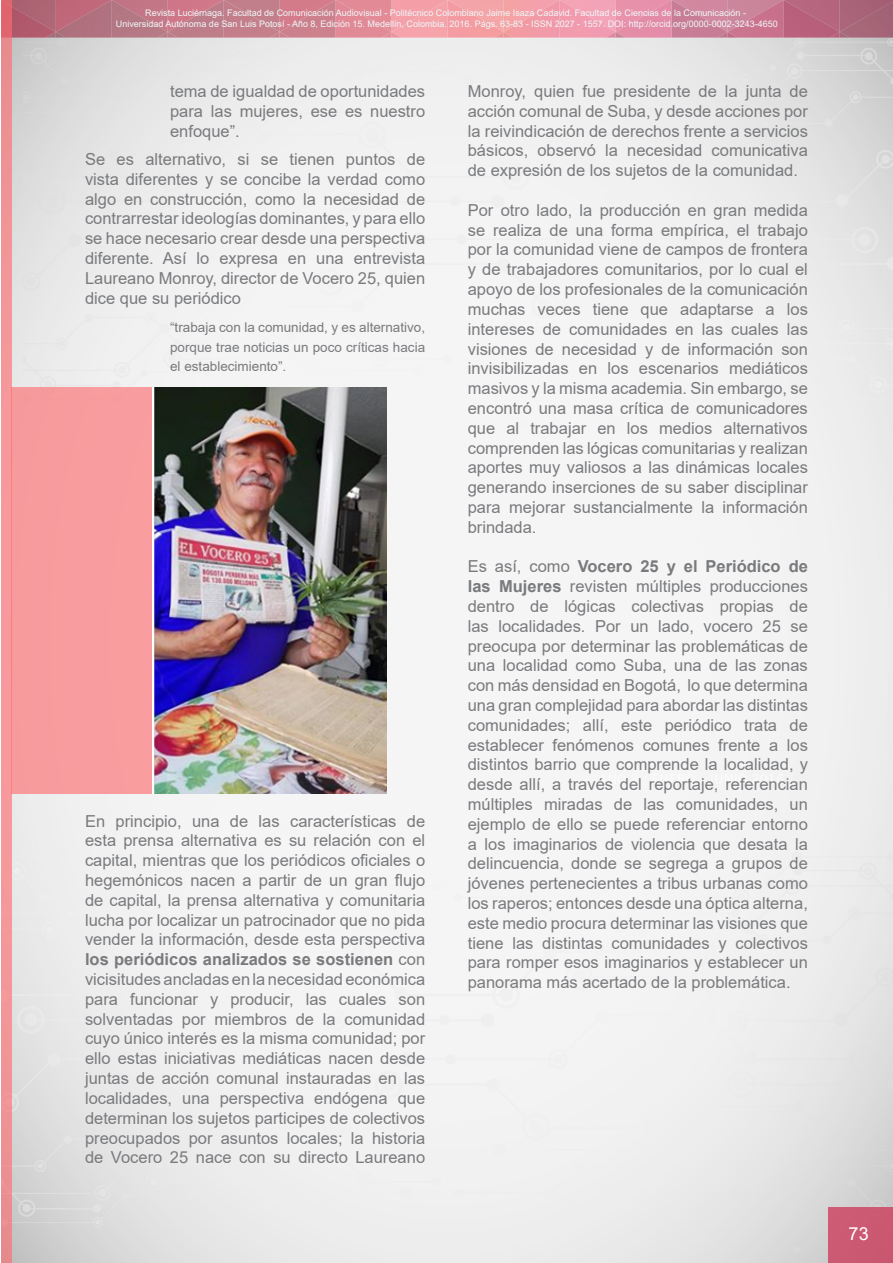
<style>
.page{position:relative;width:893px;height:1263px;background:#fff}
.page>*{position:absolute;margin:0;border:0;box-sizing:border-box;transform-origin:0 0}
.t1{font:18px "Arial";color:#fff}
.t2{font:16.5px/19.8px "Arial";color:#797a7d;text-align:justify}
.t3{font:13.5px/19.8px "Arial";color:#797a7d;text-align:justify}
.t4{font:9px/10.8px "Arial";color:#eff8fa;text-align:center}
.s1{font-weight:700}
</style>
<div class="page">
<img style="left:12px;top:38px;width:881px;height:1225px">
<div style="left:828px;top:1207px;width:65px;height:56px;background:#cb5972"></div>
<img style="left:12px;top:32px;width:881px;height:6px">
<img style="left:12px;top:0;width:881px;height:32px">
<svg style="left:46px;top:32px;width:20px;height:6px"></svg>
<svg style="left:158px;top:32px;width:20px;height:6px"></svg>
<svg style="left:382px;top:32px;width:20px;height:6px"></svg>
<svg style="left:606px;top:32px;width:20px;height:6px"></svg>
<svg style="left:830px;top:32px;width:19px;height:6px"></svg>
<svg style="left:270px;top:32px;width:20px;height:6px"></svg>
<svg style="left:494px;top:32px;width:20px;height:6px"></svg>
<svg style="left:718px;top:32px;width:20px;height:6px"></svg>
<svg style="left:1px;top:0;width:11px;height:1263px;background:#f19496"></svg>
<div style="left:11px;top:387px;width:151px;height:407px;background:#f99c9f"></div>
<img style="left:153px;top:388px;width:234px;height:406px">
<p class="t4" style="left:116px;top:8px;width:663px">Revista Luciérnaga. Facultad de Comunicación Audiovisual - Politécnico Colombiano Jaime Isaza Cadavid. Facultad de Ciencias de la Comunicación -<br>Universidad Autónoma de San Luis Potosí - Año 8, Edición 15. Medellín, Colombia. 2016. Págs. 63-83 - ISSN 2027 - 1557. DOI: http://orcid.org/0000-0002-3243-4650</p>
<p class="t2" style="left:170px;top:81px;width:257px">tema de igualdad de oportunidades para las mujeres, ese es nuestro enfoque”.</p>
<p class="t2" style="left:85px;top:149px;width:342px">Se es alternativo, si se tienen puntos de vista diferentes y se concibe la verdad como algo en construcción, como la necesidad de contrarrestar ideologías dominantes, y para ello se hace necesario crear desde una perspectiva diferente. Así lo expresa en una entrevista Laureano Monroy, director de Vocero 25, quien dice que su periódico</p>
<p class="t3" style="left:170px;top:317px;width:257px">“trabaja con la comunidad, y es alternativo, porque trae noticias un poco críticas hacia el establecimiento”.</p>
<p class="t2" style="left:85px;top:811px;width:342px">En principio, una de las características de esta prensa alternativa es su relación con el capital, mientras que los periódicos oficiales o hegemónicos nacen a partir de un gran flujo de capital, la prensa alternativa y comunitaria lucha por localizar un patrocinador que no pida vender la información, desde esta perspectiva <span class="s1">los periódicos analizados se sostienen</span> con vicisitudes ancladas en la necesidad económica para funcionar y producir, las cuales son solventadas por miembros de la comunidad cuyo único interés es la misma comunidad; por ello estas iniciativas mediáticas nacen desde juntas de acción comunal instauradas en las localidades, una perspectiva endógena que determinan los sujetos participes de colectivos preocupados por asuntos locales; la historia de Vocero 25 nace con su directo Laureano</p>
<p class="t2" style="left:468px;top:81px;width:342px">Monroy, quien fue presidente de la junta de acción comunal de Suba, y desde acciones por la reivindicación de derechos frente a servicios básicos, observó la necesidad comunicativa de expresión de los sujetos de la comunidad.</p>
<p class="t2" style="left:468px;top:200px;width:342px">Por otro lado, la producción en gran medida se realiza de una forma empírica, el trabajo por la comunidad viene de campos de frontera y de trabajadores comunitarios, por lo cual el apoyo de los profesionales de la comunicación muchas veces tiene que adaptarse a los intereses de comunidades en las cuales las visiones de necesidad y de información son invisibilizadas en los escenarios mediáticos masivos y la misma academia. Sin embargo, se encontró una masa crítica de comunicadores que al trabajar en los medios alternativos comprenden las lógicas comunitarias y realizan aportes muy valiosos a las dinámicas locales generando inserciones de su saber disciplinar para mejorar sustancialmente la información brindada.</p>
<p class="t2" style="left:468px;top:556px;width:342px">Es así, como <span class="s1">Vocero 25 y el Periódico de las Mujeres</span> revisten múltiples producciones dentro de lógicas colectivas propias de las localidades. Por un lado, vocero 25 se preocupa por determinar las problemáticas de una localidad como Suba, una de las zonas con más densidad en Bogotá, lo que determina una gran complejidad para abordar las distintas comunidades; allí, este periódico trata de establecer fenómenos comunes frente a los distintos barrio que comprende la localidad, y desde allí, a través del reportaje, referencian múltiples miradas de las comunidades, un ejemplo de ello se puede referenciar entorno a los imaginarios de violencia que desata la delincuencia, donde se segrega a grupos de jóvenes pertenecientes a tribus urbanas como los raperos; entonces desde una óptica alterna, este medio procura determinar las visiones que tiene las distintas comunidades y colectivos para romper esos imaginarios y establecer un panorama más acertado de la problemática.</p>
<p class="t1" style="left:849px;top:1221px;width:22px">73</p>
</div>
